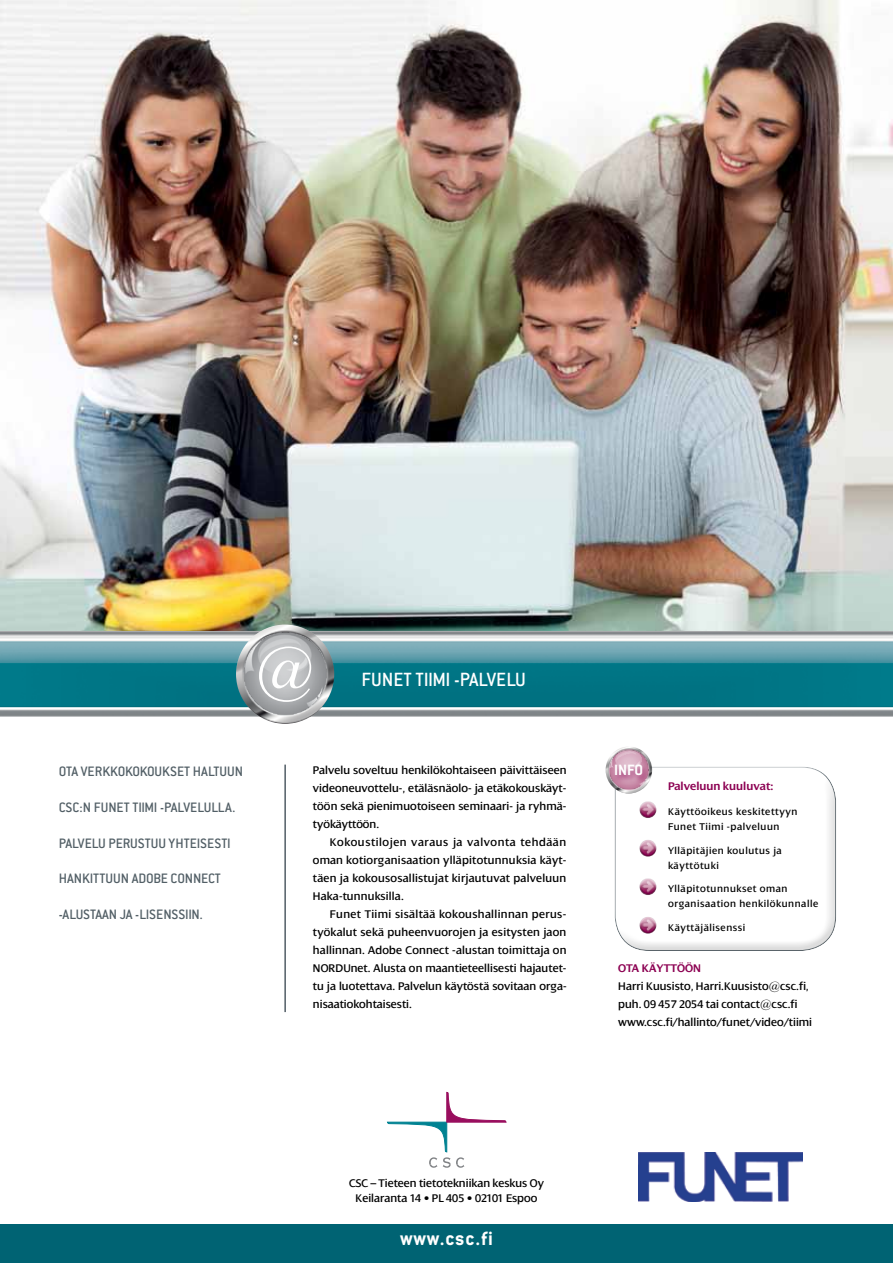
<style>
.page{position:relative;width:893px;height:1263px;background:#fff}
.page>*{position:absolute;margin:0;border:0;box-sizing:border-box;transform-origin:0 0}
.t1{font:500 21px "Conduit ITC Std";color:#fff}
.t2{font:700 21px "Conduit ITC Std";letter-spacing:.04em;color:#fff}
.t3{font:700 16.35px "Conduit ITC Std";color:#fff}
.t4{font:500 15px "Conduit ITC Std";color:#525f66}
.t5{font:12px/18px "Dialog";color:#000;text-align:justify}
.t6{font:600 12px "Dialog";color:#8c0052}
.t7{font:10.5px/15px "Dialog";letter-spacing:.05em;color:#000}
</style>
<div class="page">
<img style="left:0;top:0;width:893px;height:717px">
<hr style="left:284px;top:765px;width:2px;height:247px;background:#525e66">
<img style="left:0;top:641px;width:893px;height:66px">
<div style="left:0;top:1225px;width:893px;height:38px;background:#006373"></div>
<img style="left:236px;top:625px;width:98px;height:99px">
<svg style="left:387px;top:1092px;width:119px;height:76px"></svg>
<div style="left:613px;top:775px;width:223px;height:177px;background:#000;opacity:.15"></div>
<img style="left:639px;top:801px;width:17px;height:17px;border-radius:8px">
<img style="left:639px;top:840px;width:17px;height:17px;border-radius:8px">
<img style="left:639px;top:878px;width:17px;height:17px;border-radius:8px">
<img style="left:639px;top:917px;width:17px;height:17px;border-radius:8px">
<img style="left:605px;top:746px;width:47px;height:47px;border-radius:23px">
<div style="left:613px;top:765px;width:36px;height:18px;background:#8c0052;opacity:.63"></div>
<img style="left:639px;top:1152px;width:164px;height:50px">
<svg style="left:259px;top:646px;width:52px;height:56px"></svg>
<p class="t4" style="left:59px;top:762px;width:186px">OTA VERKKOKOKOUKSET HALTUUN</p>
<p class="t4" style="left:59px;top:798px;width:178px">CSC:N FUNET TIIMI -PALVELULLA.</p>
<p class="t4" style="left:59px;top:834px;width:174px">PALVELU PERUSTUU YHTEISESTI</p>
<p class="t4" style="left:59px;top:869px;width:157px">HANKITTUUN ADOBE CONNECT</p>
<p class="t4" style="left:59px;top:905px;width:146px">-ALUSTAAN JA -LISENSSIIN.</p>
<h1 class="t1" style="left:361px;top:666px;width:109px">FUNET TIIMI -PALVELU</h1>
<p class="t5" style="left:313px;top:761px;width:255px">Palvelu soveltuu henkilökohtaiseen päivittäiseen videoneuvottelu-, etäläsnäolo- ja etäkokouskäyt&shy;töön sekä pienimuotoiseen seminaari- ja ryhmä&shy;työkäyttöön.</p>
<p class="t5" style="left:313px;top:833px;width:255px;text-indent:17px">Kokoustilojen varaus ja valvonta tehdään oman kotiorganisaation ylläpitotunnuksia käyt&shy;täen ja kokousosallistujat kirjautuvat palveluun Haka-tunnuksilla.</p>
<p class="t5" style="left:313px;top:905px;width:255px;text-indent:17px">Funet Tiimi sisältää kokoushallinnan perus&shy;työkalut sekä puheenvuorojen ja esitysten jaon hallinnan. Adobe Connect -alustan toimittaja on NORDUnet. Alusta on maantieteellisesti hajautet&shy;tu ja luotettava. Palvelun käytöstä sovitaan orga&shy;nisaatiokohtaisesti.</p>
<h2 class="t3" style="left:614px;top:760px;width:30px">info</h2>
<p class="t6" style="left:668px;top:779px;width:107px">Palveluun kuuluvat:</p>
<p class="t7" style="left:668px;top:804px;width:131px">Käyttöoikeus keskitettyyn<br>Funet Tiimi -palveluun</p>
<p class="t7" style="left:668px;top:843px;width:115px">Ylläpitäjien koulutus ja käyttötuki</p>
<p class="t7" style="left:668px;top:881px;width:152px">ylläpitotunnukset oman organisaation henkilökunnalle</p>
<p class="t7" style="left:668px;top:920px;width:79px">käyttäjälisenssi</p>
<p class="t6" style="left:618px;top:962px;width:84px">OTA KÄYTTÖÖN</p>
<p class="t5" style="left:618px;top:977px;width:195px;text-align:left">Harri Kuusisto, Harri.Kuusisto@csc.fi, puh. 09 457 2054 tai contact@csc.fi www.csc.fi/hallinto/funet/video/tiimi</p>
<p class="t5" style="left:349px;top:1176px;width:196px;line-height:15px;text-align:center">CSC – Tieteen tietotekniikan keskus Oy<br>Keilaranta 14 • PL 405 • 02101 Espoo</p>
<h1 class="t2" style="left:400px;top:1226px;width:94px">www.csc.fi</h1>
</div>
